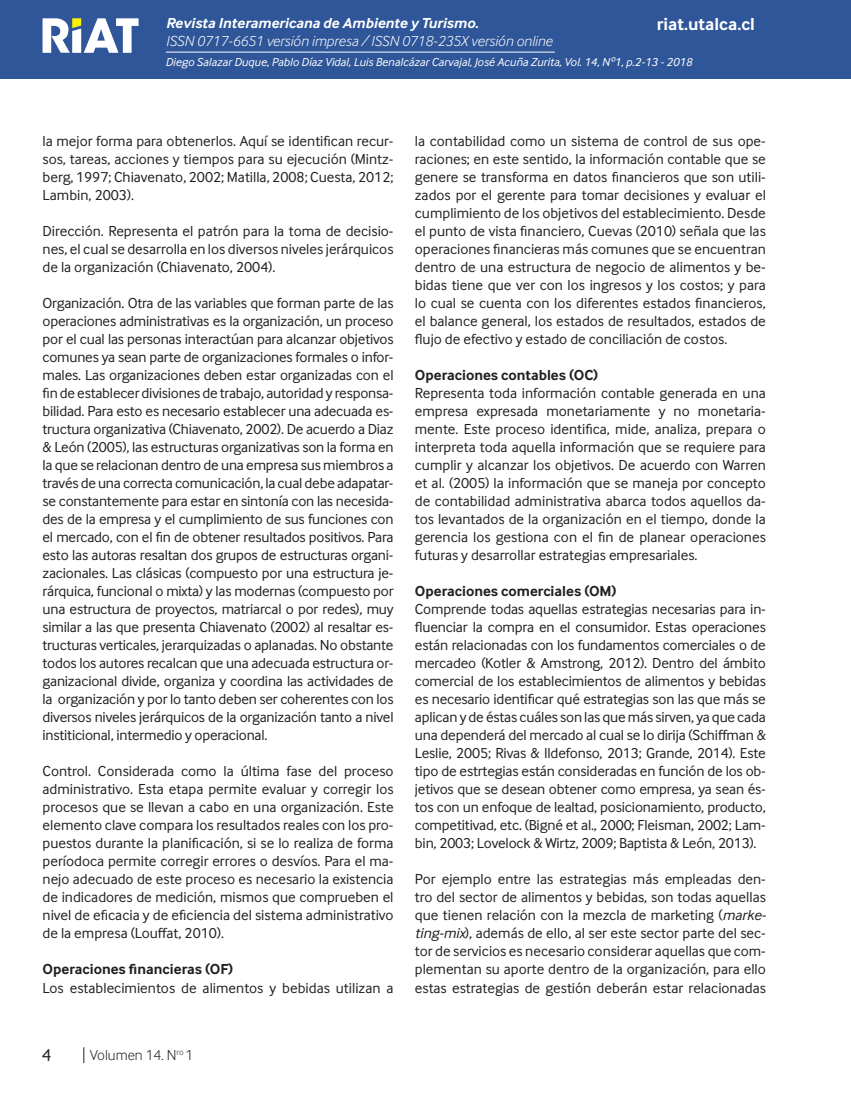
<style>
.page{position:relative;width:851px;height:1106px;background:#fff}
.page>*{position:absolute;margin:0;border:0;box-sizing:border-box;transform-origin:0 0}
.t1{font:700 18px "Inter Face";color:#fff}
.t2{font:18px "Inter Face";color:#231f20}
.Cuerpo_de_Texto{font:15px/18px "Inter Face";color:#231f20;text-align:justify}
.Cuerpo_de_Texto-2{font:700 15px "Inter Face";color:#231f20}
.t3{font:italic 300 15px "Inter Face";color:#fff}
.t4{font:italic 700 15px "Inter Face";color:#fff}
.t5{font:300 15px "Inter Face";color:#231f20}
.Cuño_de_pagina{font:italic 12px "Inter Face";color:#fff}
.s1{font-style:italic}
</style>
<div class="page">
<div style="left:0;top:0;width:850px;height:79px;background:#2f5699"></div>
<hr style="left:850px;top:0;width:1px;height:79px;background:#2f5699">
<hr style="left:166px;top:52px;width:388px;height:1px;background:#fff">
<svg style="left:43px;top:18px;width:95px;height:35px"></svg>
<svg style="left:83px;top:1047px;width:1px;height:16px"></svg>
<p class="t4" style="left:166px;top:15px;width:314px">Revista Interamericana de Ambiente y Turismo.</p>
<p class="t3" style="left:166px;top:33px;width:388px">ISSN 0717-6651 versión impresa / ISSN 0718-235X versión online</p>
<p class="t1" style="left:656px;top:14px;width:99px">riat.utalca.cl</p>
<p class="Cuño_de_pagina" style="left:165px;top:56px;width:528px">Diego Salazar Duque, Pablo Díaz Vidal, Luis Benalcázar Carvajal, José Acuña Zurita, Vol. 14, Nº1, p.2-13 - 2018</p>
<p class="Cuerpo_de_Texto" style="left:43px;top:132px;width:352px">la mejor forma para obtenerlos. Aquí se identifican recur&shy;sos, tareas, acciones y tiempos para su ejecución (Mintz&shy;berg, 1997; Chiavenato, 2002; Matilla, 2008; Cuesta, 2012; Lambin, 2003).</p>
<p class="Cuerpo_de_Texto" style="left:43px;top:222px;width:352px">Dirección. Representa el patrón para la toma de decisio&shy;nes, el cual se desarrolla en los diversos niveles jerárquicos de la organización (Chiavenato, 2004).</p>
<p class="Cuerpo_de_Texto" style="left:43px;top:294px;width:352px">Organización. Otra de las variables que forman parte de las operaciones administrativas es la organización, un proceso por el cual las personas interactúan para alcanzar objetivos comunes ya sean parte de organizaciones formales o infor&shy;males. Las organizaciones deben estar organizadas con el fin de establecer divisiones de trabajo, autoridad y responsa&shy;bilidad. Para esto es necesario establecer una adecuada es&shy;tructura organizativa (Chiavenato, 2002). De acuerdo a Diaz &amp; León (2005), las estructuras organizativas son la forma en la que se relacionan dentro de una empresa sus miembros a través de una correcta comunicación, la cual debe adapatar&shy;se constantemente para estar en sintonía con las necesida&shy;des de la empresa y el cumplimiento de sus funciones con el mercado, con el fin de obtener resultados positivos. Para esto las autoras resaltan dos grupos de estructuras organi&shy;zacionales. Las clásicas (compuesto por una estructura je&shy;rárquica, funcional o mixta) y las modernas (compuesto por una estructura de proyectos, matriarcal o por redes), muy similar a las que presenta Chiavenato (2002) al resaltar es&shy;tructuras verticales, jerarquizadas o aplanadas. No obstante todos los autores recalcan que una adecuada estructura or&shy;ganizacional divide, organiza y coordina las actividades de la organización y por lo tanto deben ser coherentes con los diversos niveles jerárquicos de la organización tanto a nivel institicional, intermedio y operacional.</p>
<p class="Cuerpo_de_Texto" style="left:43px;top:762px;width:352px">Control. Considerada como la última fase del proceso administrativo. Esta etapa permite evaluar y corregir los procesos que se llevan a cabo en una organización. Este elemento clave compara los resultados reales con los pro&shy;puestos durante la planificación, si se lo realiza de forma períodoca permite corregir errores o desvíos. Para el ma&shy;nejo adecuado de este proceso es necesario la existencia de indicadores de medición, mismos que comprueben el nivel de eficacia y de eficiencia del sistema administrativo de la empresa (Louffat, 2010).</p>
<p class="Cuerpo_de_Texto-2" style="left:43px;top:960px;width:192px">Operaciones financieras (OF)</p>
<p class="Cuerpo_de_Texto" style="left:43px;top:978px;width:352px">Los establecimientos de alimentos y bebidas utilizan a</p>
<p class="Cuerpo_de_Texto" style="left:415px;top:132px;width:352px">la contabilidad como un sistema de control de sus ope&shy;raciones; en este sentido, la información contable que se genere se transforma en datos financieros que son utili&shy;zados por el gerente para tomar decisiones y evaluar el cumplimiento de los objetivos del establecimiento. Desde el punto de vista financiero, Cuevas (2010) señala que las operaciones financieras más comunes que se encuentran dentro de una estructura de negocio de alimentos y be&shy;bidas tiene que ver con los ingresos y los costos; y para lo cual se cuenta con los diferentes estados financieros, el balance general, los estados de resultados, estados de flujo de efectivo y estado de conciliación de costos.</p>
<p class="Cuerpo_de_Texto-2" style="left:415px;top:366px;width:185px">Operaciones contables (OC)</p>
<p class="Cuerpo_de_Texto" style="left:415px;top:384px;width:352px">Representa toda información contable generada en una empresa expresada monetariamente y no monetaria&shy;mente. Este proceso identifica, mide, analiza, prepara o interpreta toda aquella información que se requiere para cumplir y alcanzar los objetivos. De acuerdo con Warren et al. (2005) la información que se maneja por concepto de contabilidad administrativa abarca todos aquellos da&shy;tos levantados de la organización en el tiempo, donde la gerencia los gestiona con el fin de planear operaciones futuras y desarrollar estrategias empresariales.</p>
<p class="Cuerpo_de_Texto-2" style="left:415px;top:582px;width:203px">Operaciones comerciales (OM)</p>
<p class="Cuerpo_de_Texto" style="left:415px;top:600px;width:352px">Comprende todas aquellas estrategias necesarias para in&shy;fluenciar la compra en el consumidor. Estas operaciones están relacionadas con los fundamentos comerciales o de mercadeo (Kotler &amp; Amstrong, 2012). Dentro del ámbito comercial de los establecimientos de alimentos y bebidas es necesario identificar qué estrategias son las que más se aplican y de éstas cuáles son las que más sirven, ya que cada una dependerá del mercado al cual se lo dirija (Schiffman &amp; Leslie, 2005; Rivas &amp; Ildefonso, 2013; Grande, 2014). Este tipo de estrtegias están consideradas en función de los ob&shy;jetivos que se desean obtener como empresa, ya sean és&shy;tos con un enfoque de lealtad, posicionamiento, producto, competitivad, etc. (Bigné et al., 2000; Fleisman, 2002; Lam&shy;bin, 2003; Lovelock &amp; Wirtz, 2009; Baptista &amp; León, 2013).</p>
<p class="Cuerpo_de_Texto" style="left:415px;top:870px;width:353px">Por ejemplo entre las estrategias más empleadas den&shy;tro del sector de alimentos y bebidas, son todas aquellas que tienen relación con la mezcla de marketing (<span class="s1">marke&shy;ting-mix</span>), además de ello, al ser este sector parte del sec&shy;tor de servicios es necesario considerar aquellas que com&shy;plementan su aporte dentro de la organización, para ello estas estrategias de gestión deberán estar relacionadas</p>
<p class="t2" style="left:42px;top:1045px;width:11px">4</p>
<p class="t5" style="left:90px;top:1046px;width:105px">Volumen 14. N<sup>ro</sup> 1</p>
</div>
